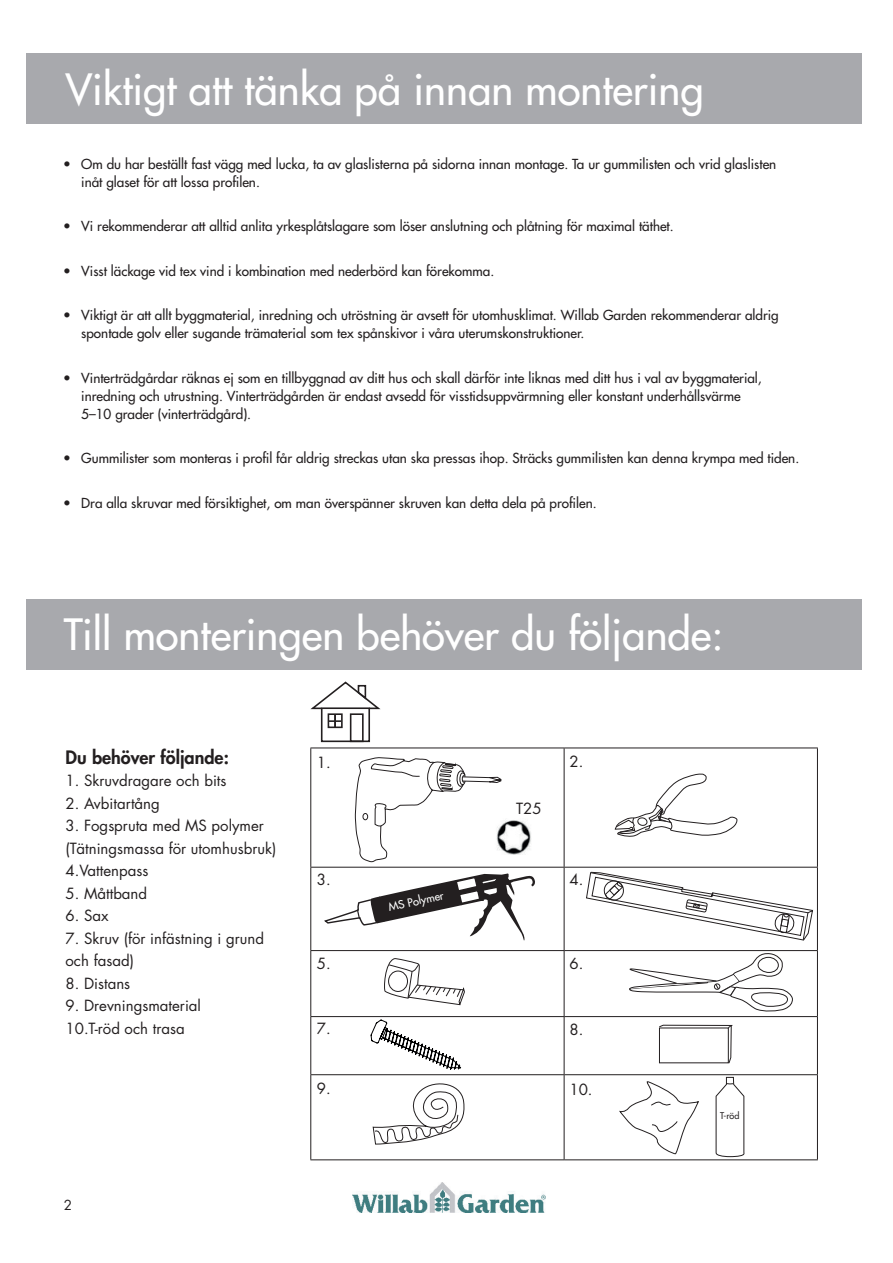
<style>
.page{position:relative;width:893px;height:1263px;background:#fff}
.page>*{position:absolute;margin:0;border:0;box-sizing:border-box;transform-origin:0 0}
.t1{font:500 42px "Futura Std";color:#fff}
.t2{font:800 18px "Futura Std";color:#231f20}
.t3{font:15px/22.5px "Futura Std";color:#231f20}
.t4{font:500 13.5px/18px "Futura Std";color:#231f20}
.t5{font:13.5px "Futura Std";color:#231f20}
.t6{font:500 11.1px "Futura Std";color:#fff;scale:1.06 1}
.t7{font:500 9px "Futura Std";color:#231f20}
</style>
<div class="page">
<img style="left:353px;top:1182px;width:192px;height:30px">
<div style="left:27px;top:53px;width:835px;height:71px;background:#a8a9ad"></div>
<svg style="left:586px;top:872px;width:227px;height:69px"></svg>
<svg style="left:659px;top:1024px;width:74px;height:40px"></svg>
<svg style="left:619px;top:1081px;width:80px;height:73px"></svg>
<svg style="left:372px;top:1083px;width:93px;height:62px"></svg>
<div style="left:27px;top:599px;width:835px;height:71px;background:#a8a9ad"></div>
<div style="left:321px;top:707px;width:49px;height:35px;border:2px solid #231f20"></div>
<div style="left:350px;top:713px;width:14px;height:29px;border:2px solid #231f20"></div>
<svg style="left:310px;top:681px;width:71px;height:47px"></svg>
<svg style="left:324px;top:873px;width:211px;height:68px"></svg>
<svg style="left:355px;top:757px;width:146px;height:105px"></svg>
<img style="left:490px;top:818px;width:41px;height:36px">
<hr style="left:310px;top:747px;width:254px;height:1px;background:#231f20">
<hr style="left:310px;top:748px;width:1px;height:119px;background:#231f20">
<hr style="left:564px;top:747px;width:254px;height:1px;background:#231f20">
<hr style="left:564px;top:748px;width:1px;height:119px;background:#231f20">
<hr style="left:817px;top:748px;width:1px;height:119px;background:#231f20">
<hr style="left:310px;top:867px;width:254px;height:1px;background:#231f20">
<hr style="left:310px;top:867px;width:1px;height:83px;background:#231f20">
<hr style="left:564px;top:867px;width:254px;height:1px;background:#231f20">
<hr style="left:564px;top:867px;width:1px;height:83px;background:#231f20">
<hr style="left:817px;top:867px;width:1px;height:83px;background:#231f20">
<hr style="left:310px;top:950px;width:254px;height:1px;background:#231f20">
<hr style="left:310px;top:951px;width:1px;height:65px;background:#231f20">
<hr style="left:564px;top:950px;width:254px;height:1px;background:#231f20">
<hr style="left:564px;top:951px;width:1px;height:65px;background:#231f20">
<hr style="left:817px;top:951px;width:1px;height:65px;background:#231f20">
<hr style="left:310px;top:1016px;width:254px;height:1px;background:#231f20">
<hr style="left:310px;top:1017px;width:1px;height:57px;background:#231f20">
<hr style="left:564px;top:1016px;width:254px;height:1px;background:#231f20">
<hr style="left:564px;top:1017px;width:1px;height:57px;background:#231f20">
<hr style="left:817px;top:1017px;width:1px;height:57px;background:#231f20">
<hr style="left:310px;top:1074px;width:254px;height:1px;background:#231f20">
<hr style="left:310px;top:1075px;width:1px;height:84px;background:#231f20">
<hr style="left:564px;top:1074px;width:254px;height:1px;background:#231f20">
<hr style="left:564px;top:1075px;width:1px;height:84px;background:#231f20">
<hr style="left:817px;top:1075px;width:1px;height:84px;background:#231f20">
<hr style="left:310px;top:1159px;width:254px;height:1px;background:#231f20">
<hr style="left:564px;top:1159px;width:254px;height:1px;background:#231f20">
<svg style="left:370px;top:1019px;width:91px;height:51px"></svg>
<svg style="left:629px;top:953px;width:164px;height:59px"></svg>
<svg style="left:384px;top:958px;width:81px;height:48px"></svg>
<svg style="left:615px;top:773px;width:123px;height:64px"></svg>
<svg style="left:716px;top:1077px;width:28px;height:80px"></svg>
<h1 class="t1" style="left:65px;top:63px;width:640px">Viktigt att tänka på innan montering</h1>
<p class="t4" style="left:81px;top:155px;width:696px;text-indent:-18px">• Om du har beställt fast vägg med lucka, ta av glaslisterna på sidorna innan montage. Ta ur gummilisten och vrid glaslisten inåt glaset för att lossa profilen.</p>
<p class="t4" style="left:63px;top:217px;width:612px">• Vi rekommenderar att alltid anlita yrkesplåtslagare som löser anslutning och plåtning för maximal täthet.</p>
<p class="t4" style="left:63px;top:262px;width:432px">• Visst läckage vid tex vind i kombination med nederbörd kan förekomma.</p>
<p class="t4" style="left:81px;top:306px;width:699px;text-indent:-18px">• Viktigt är att allt byggmaterial, inredning och utröstning är avsett för utomhusklimat. Willab Garden rekommenderar aldrig spontade golv eller sugande trämaterial som tex spånskivor i våra uterumskonstruktioner.</p>
<p class="t4" style="left:81px;top:369px;width:682px;text-indent:-18px">• Vinterträdgårdar räknas ej som en tillbyggnad av ditt hus och skall därför inte liknas med ditt hus i val av byggmaterial, inredning och utrustning. Vinterträdgården är endast avsedd för visstidsuppvärmning eller konstant underhållsvärme<br>5–10 grader (vinterträdgård).</p>
<p class="t4" style="left:63px;top:449px;width:737px">• Gummilister som monteras i profil får aldrig streckas utan ska pressas ihop. Sträcks gummilisten kan denna krympa med tiden.</p>
<p class="t4" style="left:63px;top:494px;width:535px">• Dra alla skruvar med försiktighet, om man överspänner skruven kan detta dela på profilen.</p>
<h1 class="t1" style="left:64px;top:608px;width:661px">Till monteringen behöver du följande:</h1>
<h2 class="t2" style="left:66px;top:745px;width:165px">Du behöver följande:</h2>
<p class="t3" style="left:66px;top:769px;width:162px">1. Skruvdragare och bits</p>
<p class="t3" style="left:66px;top:792px;width:96px">2. Avbitartång</p>
<p class="t3" style="left:66px;top:814px;width:212px">3. Fogspruta med MS polymer (Tätningsmassa för utomhusbruk)<br>4.Vattenpass</p>
<p class="t3" style="left:66px;top:882px;width:83px">5. Måttband</p>
<p class="t3" style="left:66px;top:904px;width:44px">6. Sax</p>
<p class="t3" style="left:66px;top:927px;width:200px">7. Skruv (för infästning i grund och fasad)</p>
<p class="t3" style="left:66px;top:972px;width:66px">8. Distans</p>
<p class="t3" style="left:66px;top:994px;width:137px">9. Drevningsmaterial<br>10.T-röd och trasa</p>
<p class="t5" style="left:64px;top:1197px;width:10px">2</p>
<p class="t3" style="left:317px;top:751px;width:15px">1.</p>
<p class="t3" style="left:569px;top:750px;width:15px">2.</p>
<p class="t3" style="left:317px;top:868px;width:15px">3.</p>
<p class="t6" style="left:387px;top:900px;width:55px;rotate:-12deg">MS Polymer</p>
<p class="t3" style="left:516px;top:797px;width:27px">T25</p>
<p class="t3" style="left:569px;top:868px;width:15px">4.</p>
<p class="t3" style="left:317px;top:952px;width:15px">5.</p>
<p class="t3" style="left:569px;top:952px;width:15px">6.</p>
<p class="t3" style="left:317px;top:1017px;width:15px">7.</p>
<p class="t3" style="left:317px;top:1077px;width:15px">9.</p>
<p class="t3" style="left:569px;top:1018px;width:15px">8.</p>
<p class="t3" style="left:569px;top:1078px;width:25px">10.</p>
<p class="t7" style="left:720px;top:1109px;width:21px">T-röd</p>
</div>
